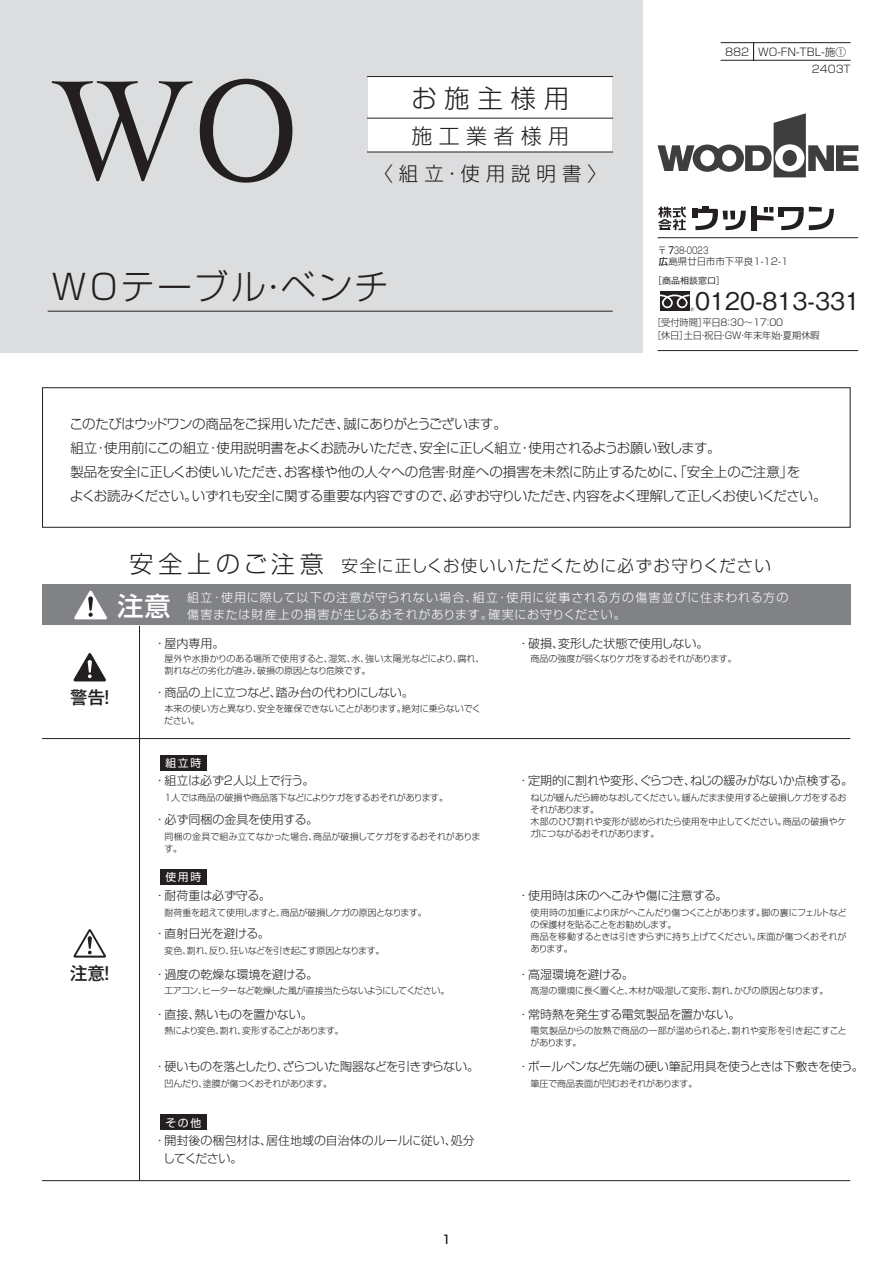
<style>
.page{position:relative;width:893px;height:1263px;background:#fff}
.page>*{position:absolute;margin:0;border:0;box-sizing:border-box;transform-origin:0 0}
.t1{font:300 34.5px "Shin Go Pr 5";letter-spacing:.07em;color:#231f20}
.t2{font:300 25.5px "Shin Go Pr 5";letter-spacing:.3em;color:#231f20}
.t3{font:500 24.3px "Gothic BBB Pro";color:#231f20}
.t4{font:300 21px "Shin Go Pr 5";letter-spacing:.3em;color:#231f20}
.t5{font:300 19.5px "Shin Go Pr 5";letter-spacing:.3em;color:#231f20}
.t6{font:500 17.55px "Gothic MB101 Pr 6";color:#231f20}
.t7{font:300 16.5px "Shin Go Pr 5";letter-spacing:.065em;color:#231f20}
.t8{font:300 13.5px/24px "Shin Go Pr 5";letter-spacing:-.03em;color:#231f20}
.t9{font:300 12px "Shin Go Pr 5";letter-spacing:-.02em;color:#231f20}
.t10{font:300 12px/16.5px "Shin Go Pr 5";letter-spacing:.075em;color:#fff}
.t11{font:300 12px/18px "Shin Go Pr 5";color:#231f20}
.t12{font:500 12px "Shin Go Pr 5";color:#231f20}
.t13{font:10.8px "Shin Go Pr 5";letter-spacing:.15em;color:#fff}
.t14{font:300 10.65px "Shin Go Pr 5";color:#231f20}
.t15{font:300 10.5px "Shin Go Pr 5";color:#231f20}
.t16{font:300 9.45px/11.4px "Shin Go Pr 5";color:#231f20}
.t17{font:300 9px/12px "Shin Go Pr 5";letter-spacing:-.025em;color:#231f20}
.t18{font:300 9px "Shin Go Pr 5";letter-spacing:-.05em;color:#231f20}
.t19{font:300 9px/12px "Shin Go Pr 5";color:#231f20}
.t20{font:300 9px/12px "Shin Go Pr 5";letter-spacing:-.005em;color:#231f20}
.t21{font:300 9px/12px "Shin Go Pr 5";letter-spacing:.005em;color:#231f20}
.t22{font:300 9px "Shin Go Pr 5";letter-spacing:-.065em;color:#231f20}
.t23{font:500 9px "Gothic BBB Pro";color:#231f20}
.s1{font-size:24px}
</style>
<div class="page">
<div style="left:42px;top:585px;width:809px;height:40px;background:#808285"></div>
<svg style="left:74px;top:591px;width:33px;height:28px"></svg>
<hr style="left:42px;top:738px;width:808px;height:1px;background:#231f20">
<hr style="left:139px;top:626px;width:1px;height:554px;background:#231f20">
<hr style="left:42px;top:1180px;width:808px;height:1px;background:#231f20">
<div style="left:42px;top:387px;width:808px;height:140px;border:1px solid #231f20"></div>
<div style="left:0;top:0;width:643px;height:353px;background:#dcdddf"></div>
<hr style="left:48px;top:311px;width:565px;height:1px;background:#231f20">
<div style="left:779px;top:207px;width:5px;height:9px;background:#231f20"></div>
<svg style="left:781px;top:207px;width:53px;height:23px"></svg>
<div style="left:693px;top:209px;width:5px;height:9px;background:#231f20"></div>
<svg style="left:695px;top:206px;width:51px;height:24px"></svg>
<div style="left:752px;top:206px;width:5px;height:24px;background:#231f20"></div>
<svg style="left:757px;top:207px;width:17px;height:14px"></svg>
<svg style="left:658px;top:207px;width:28px;height:23px"></svg>
<hr style="left:658px;top:237px;width:200px;height:1px;background:#231f20">
<hr style="left:658px;top:350px;width:200px;height:1px;background:#231f20">
<div style="left:660px;top:291px;width:30px;height:20px;background:#231f20"></div>
<svg style="left:660px;top:295px;width:34px;height:16px"></svg>
<svg style="left:657px;top:113px;width:201px;height:64px"></svg>
<svg style="left:52px;top:81px;width:140px;height:100px"></svg>
<svg style="left:200px;top:79px;width:92px;height:104px"></svg>
<div style="left:369px;top:77px;width:243px;height:75px;background:#fff"></div>
<hr style="left:367px;top:118px;width:246px;height:1px;background:#231f20">
<hr style="left:367px;top:152px;width:246px;height:1px;background:#231f20">
<div style="left:753px;top:42px;width:98px;height:18px;border:1px solid #231f20"></div>
<div style="left:720px;top:42px;width:34px;height:18px;border:1px solid #231f20"></div>
<svg style="left:74px;top:653px;width:32px;height:28px"></svg>
<svg style="left:74px;top:929px;width:32px;height:29px"></svg>
<div style="left:160px;top:755px;width:47px;height:16px;background:#231f20"></div>
<div style="left:160px;top:869px;width:47px;height:16px;background:#231f20"></div>
<div style="left:160px;top:1114px;width:47px;height:16px;background:#231f20"></div>
<hr style="left:367px;top:76px;width:246px;height:1px;background:#231f20">
<h2 class="t2" style="left:412px;top:77px;width:159px">お施主様用</h2>
<h2 class="t2" style="left:395px;top:112px;width:193px">施工業者様用</h2>
<h3 class="t5" style="left:404px;top:158px;width:173px">〈施工説明書〉</h3>
<h3 class="t4" style="left:412px;top:118px;width:159px">施工業者様用</h3>
<h3 class="t5" style="left:374px;top:158px;width:235px">〈組立・使用説明書〉</h3>
<h1 class="t1" style="left:52px;top:258px;width:338px">WOテーブル・ベンチ</h1>
<p class="t14" style="left:725px;top:43px;width:122px">882 WO-FN-TBL-施①</p>
<p class="t15" style="left:812px;top:60px;width:41px">2403T</p>
<p class="t16" style="left:657px;top:244px;width:132px">〒738-0023<br>広島県廿日市市下平良1-12-1</p>
<h3 class="t3" style="left:695px;top:281px;width:166px">0120-813-331</h3>
<p class="t16" style="left:652px;top:315px;width:169px;line-height:13.5px">［受付時間］平日8：30～17：00<br>［休日］土日・祝日・GW・年末年始・夏期休暇</p>
<p class="t23" style="left:653px;top:273px;width:74px">［商品相談窓口］</p>
<p class="t8" style="left:70px;top:410px;width:758px">このたびはウッドワンの商品をご採用いただき、誠にありがとうございます。<br>組立・使用前にこの組立・使用説明書をよくお読みいただき、安全に正しく組立・使用されるようお願い致します。<br>製品を安全に正しくお使いいただき、お客様や他の人々への危害・財産への損害を未然に防止するために、「安全上のご注意」を<br>よくお読みください。いずれも安全に関する重要な内容ですので、必ずお守りいただき、内容をよく理解して正しくお使いください。</p>
<h3 class="t7" style="left:130px;top:552px;width:643px"><span class="s1">安全上のご注意</span> 安全に正しくお使いいただくために必ずお守りください</h3>
<h3 class="t6" style="left:70px;top:682px;width:41px">警告!</h3>
<h3 class="t10" style="left:117px;top:588px;width:673px;text-indent:70px">組立・使用に際して以下の注意が守られない場合、組立・使用に従事される方の傷害並びに住まわれる方の<sup>注意</sup> 傷害または財産上の損害が生じるおそれがあります。確実にお守りください。</h3>
<h3 class="t9" style="left:154px;top:633px;width:72px">・屋内専用。</h3>
<p class="t19" style="left:164px;top:652px;width:322px">屋外や水掛かりのある場所で使用すると、湿気、水、強い太陽光などにより、腐れ、割れなどの劣化が進み、破損の原因となり危険です。</p>
<h3 class="t9" style="left:517px;top:633px;width:192px">・破損、変形した状態で使用しない。</h3>
<p class="t18" style="left:531px;top:651px;width:207px">商品の強度が弱くなりケガをするおそれがあります。</p>
<h3 class="t9" style="left:154px;top:682px;width:261px">・商品の上に立つなど、踏み台の代わりにしない。</h3>
<p class="t17" style="left:164px;top:701px;width:318px">本来の使い方と異なり、安全を確保できないことがあります。絶対に乗らないでください。</p>
<h3 class="t6" style="left:70px;top:958px;width:41px">注意!</h3>
<p class="t13" style="left:166px;top:754px;width:37px">組立時</p>
<h3 class="t9" style="left:154px;top:771px;width:162px">・組立は必ず2人以上で行う。</h3>
<p class="t17" style="left:164px;top:791px;width:285px">1人では商品の破損や商品落下などによりケガをするおそれがあります。</p>
<h3 class="t9" style="left:154px;top:809px;width:166px">・必ず同梱の金具を使用する。</h3>
<p class="t21" style="left:164px;top:829px;width:317px">同梱の金具で組み立てなかった場合、商品が破損してケガをするおそれがあります。</p>
<p class="t13" style="left:166px;top:868px;width:37px">使用時</p>
<h3 class="t9" style="left:154px;top:885px;width:118px">・耐荷重は必ず守る。</h3>
<p class="t17" style="left:164px;top:905px;width:264px">耐荷重を超えて使用しますと、商品が破損しケガの原因となります。</p>
<h3 class="t9" style="left:154px;top:924px;width:117px">・直射日光を避ける。</h3>
<p class="t18" style="left:164px;top:943px;width:221px">変色、割れ、反り、狂いなどを引き起こす原因となります。</p>
<h3 class="t9" style="left:154px;top:964px;width:166px">・過度の乾燥な環境を避ける。</h3>
<p class="t18" style="left:164px;top:983px;width:287px">エアコン、ヒーターなど乾燥した風が直接当たらないようにしてください。</p>
<h3 class="t9" style="left:154px;top:1004px;width:160px">・直接、熱いものを置かない。</h3>
<p class="t22" style="left:164px;top:1023px;width:181px">熱により変色、割れ、変形することがあります。</p>
<h3 class="t9" style="left:154px;top:1057px;width:327px">・硬いものを落としたり、ざらついた陶器などを引きずらない。</h3>
<p class="t17" style="left:164px;top:1077px;width:169px">凹んだり、塗膜が傷つくおそれがあります。</p>
<p class="t13" style="left:166px;top:1113px;width:37px">その他</p>
<h3 class="t11" style="left:163px;top:1130px;width:313px;text-indent:-9px">・開封後の梱包材は、居住地域の自治体のルールに従い、処分してください。</h3>
<h3 class="t9" style="left:517px;top:771px;width:337px">・定期的に割れや変形、ぐらつき、ねじの緩みがないか点検する。</h3>
<p class="t17" style="left:530px;top:791px;width:318px">ねじが緩んだら締めなおしてください。緩んだまま使用すると破損しケガをするおそれがあります。<br>木部のひび割れや変形が認められたら使用を中止してください。商品の破損やケガにつながるおそれがあります。</p>
<h3 class="t9" style="left:517px;top:885px;width:211px">・使用時は床のへこみや傷に注意する。</h3>
<p class="t17" style="left:531px;top:905px;width:318px">使用時の加重により床がへこんだり傷つくことがあります。脚の裏にフェルトなどの保護材を貼ることをお勧めします。<br>商品を移動するときは引きずらずに持ち上げてください。床面が傷つくおそれがあります。</p>
<h3 class="t9" style="left:517px;top:964px;width:118px">・高湿環境を避ける。</h3>
<p class="t17" style="left:531px;top:984px;width:299px">高湿の環境に長く置くと、木材が吸湿して変形、割れ、かびの原因となります。</p>
<h3 class="t9" style="left:517px;top:1004px;width:225px">・常時熱を発生する電気製品を置かない。</h3>
<p class="t20" style="left:530px;top:1024px;width:318px">電気製品からの放熱で商品の一部が温められると、割れや変形を引き起こすことがあります。</p>
<h3 class="t9" style="left:517px;top:1057px;width:348px">・ボールペンなど先端の硬い筆記用具を使うときは下敷きを使う。</h3>
<p class="t17" style="left:531px;top:1077px;width:168px">筆圧で商品表面が凹むおそれがあります。</p>
<h3 class="t12" style="left:442px;top:1229px;width:11px">1</h3>
</div>
